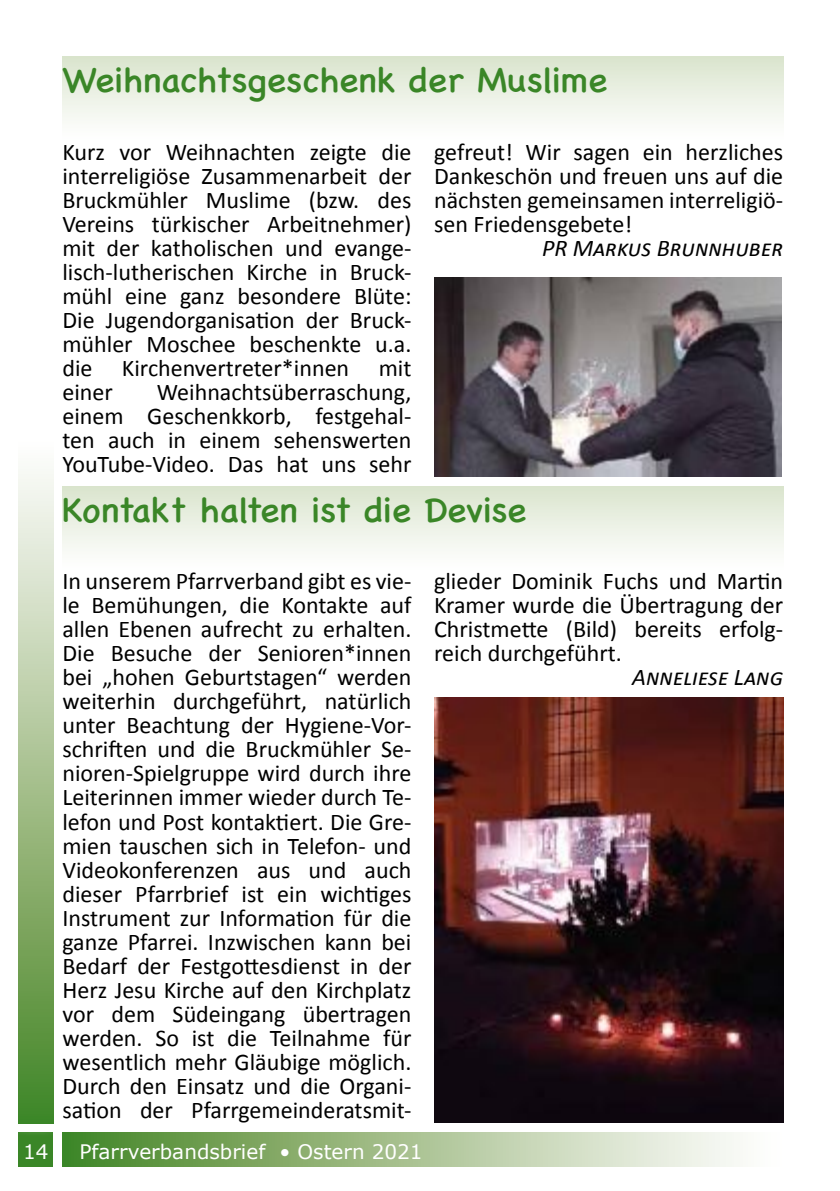
<style>
.page{position:relative;width:840px;height:1191px;background:#fff}
.page>*{position:absolute;margin:0;border:0;box-sizing:border-box;transform-origin:0 0}
.t1{font:36px "Chalkboard SE";color:#3a8627}
.t2{font:24px/24px "Calibri";color:#000;text-align:justify}
.t3{font:italic 24px "Calibri";color:#000}
.t4{font:20px "Verdana";color:#fff}
</style>
<div class="page">
<div style="left:62px;top:1132px;width:719px;height:34px;background:linear-gradient(to right,#478524,#fff)"></div>
<div style="left:19px;top:1132px;width:34px;height:34px;background:#3a8627"></div>
<div style="left:6px;top:428px;width:60px;height:709px;background:#fff"></div>
<div style="left:19px;top:441px;width:34px;height:682px;background:linear-gradient(to bottom,#fffdfd,#448322)"></div>
<div style="left:62px;top:57px;width:720px;height:85px;background:linear-gradient(to bottom,#dae5ce,#fff)"></div>
<img style="left:434px;top:278px;width:347px;height:198px">
<div style="left:62px;top:486px;width:720px;height:85px;background:linear-gradient(to bottom,#dae4ce,#fff)"></div>
<img style="left:434px;top:697px;width:348px;height:426px">
<h1 class="t1" style="left:62px;top:48px;width:546px">Weihnachtsgeschenk der Muslime</h1>
<p class="t2" style="left:62px;top:140px;width:350px">Kurz vor Weihnachten zeigte die interreligiöse Zusammenarbeit der Bruckmühler Muslime (bzw. des Vereins türkischer Arbeitnehmer) mit der katholischen und evange&shy;lisch-lutherischen Kirche in Bruck&shy;mühl eine ganz besondere Blüte:<br>Die Jugendorganisation der Bruck&shy;mühler Moschee beschenkte u.a. die Kirchenvertreter*innen mit einer</p>
<p class="t2" style="left:62px;top:380px;width:350px;text-indent:94px">Weihnachtsüberraschung, einem Geschenkkorb, festgehal&shy;ten auch in einem sehenswerten YouTube-Video. Das hat uns sehr</p>
<p class="t2" style="left:434px;top:140px;width:350px">gefreut! Wir sagen ein herzliches Dankeschön und freuen uns auf die nächsten gemeinsamen interreligiö&shy;sen Friedensgebete!</p>
<p class="t3" style="left:541px;top:231px;width:242px">PR Markus Brunnhuber</p>
<h1 class="t1" style="left:62px;top:478px;width:465px">Kontakt halten ist die Devise</h1>
<p class="t2" style="left:62px;top:569px;width:350px">In unserem Pfarrverband gibt es vie&shy;le Bemühungen, die Kontakte auf allen Ebenen aufrecht zu erhalten.<br>Die Besuche der Senioren*innen bei „hohen Geburtstagen“ werden weiterhin durchgeführt, natürlich unter Beachtung der Hygiene-Vor&shy;schriften und die Bruckmühler Se&shy;nioren-Spielgruppe wird durch ihre Leiterinnen immer wieder durch Te&shy;lefon und Post kontaktiert. Die Gre&shy;mien tauschen sich in Telefon- und Videokonferenzen aus und auch dieser Pfarrbrief ist ein wichtiges Instrument zur Information für die ganze Pfarrei. Inzwischen kann bei Bedarf der Festgottesdienst in der Herz Jesu Kirche auf den Kirchplatz vor dem Südeingang übertragen werden. So ist die Teilnahme für wesentlich mehr Gläubige möglich.<br>Durch den Einsatz und die Organi&shy;sation der Pfarrgemeinderatsmit-</p>
<p class="t2" style="left:434px;top:569px;width:350px">glieder Dominik Fuchs und Martin Kramer wurde die Übertragung der Christmette (Bild) bereits erfolg&shy;reich durchgeführt.</p>
<p class="t3" style="left:632px;top:661px;width:152px">Anneliese Lang</p>
<p class="t4" style="left:23px;top:1139px;width:27px">14</p>
<p class="t4" style="left:79px;top:1139px;width:344px">Pfarrverbandsbrief • Ostern 2021</p>
</div>
